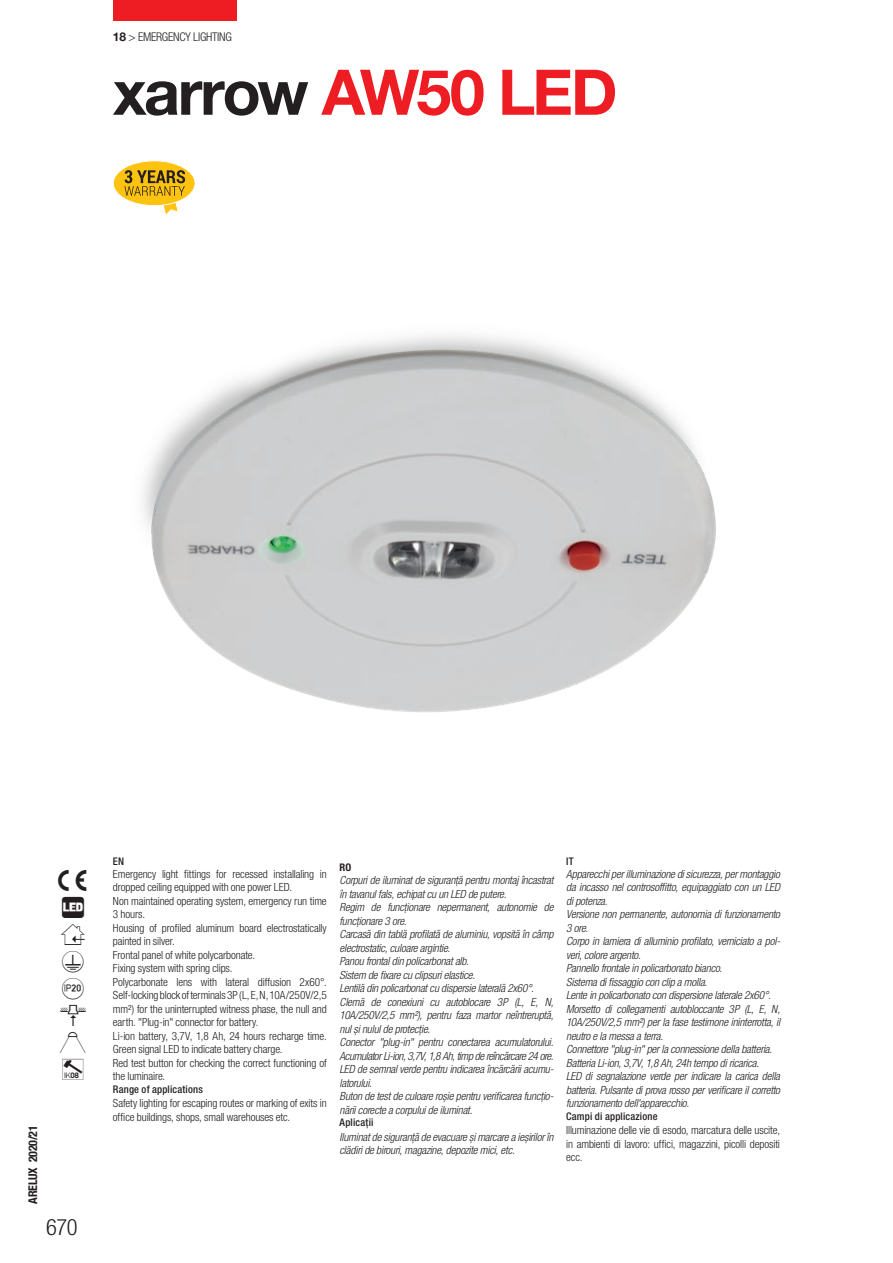
<style>
.page{position:relative;width:893px;height:1263px;background:#fff}
.page>*{position:absolute;margin:0;border:0;box-sizing:border-box;transform-origin:0 0}
.t1{font:700 63px "Helvetica Neue LT Pro";letter-spacing:-.04em;color:#ee1d23}
.t2{font:300 condensed 22.5px "Helvetica Neue LT Pro";color:#231f20}
.t3{font:300 condensed 12px "Helvetica Neue LT Pro";letter-spacing:-.02em;color:#231f20}
.t4{font:700 condensed 12px "Helvetica Neue";letter-spacing:-.02em;color:#231f20}
.t5{font:italic 300 condensed 11.25px/13.5px "Helvetica Neue LT Pro";letter-spacing:-.015em;color:#231f20}
.t6{font:300 condensed 11.25px/13.5px "Helvetica Neue LT Pro";letter-spacing:-.01em;color:#231f20}
.t7{font:500 condensed 10.5px "Helvetica Neue LT Pro";letter-spacing:.02em;color:#231f20}
.t8{font:700 condensed 10.5px "Helvetica Neue LT Pro";color:#231f20}
.s1{font-family:"Helvetica Neue";font-weight:700;font-stretch:normal}
.s2{color:#231f20}
</style>
<div class="page">
<div style="left:113px;top:0;width:124px;height:20px;background:#ee1d23"></div>
<div style="left:113px;top:161px;width:82px;height:45px;background:#fec210;border-radius:50%"></div>
<div style="left:113px;top:160px;width:82px;height:46px;border:1px solid #fff;border-radius:50%"></div>
<svg style="left:124px;top:170px;width:61px;height:44px"></svg>
<img style="left:142px;top:335px;width:574px;height:377px">
<p class="t3" style="left:113px;top:29px;width:120px"><span class="s1">18</span> &gt; EMERGENCY LIGHTING</p>
<h1 class="t1" style="left:113px;top:53px;width:506px"><span class="s2">xarrow</span> AW50 LED</h1>
<p class="t4" style="left:23px;top:1204px;width:80px;rotate:-90deg">ARELUX 2020/21</p>
<h2 class="t2" style="left:46px;top:1214px;width:33px">670</h2>
<p class="t7" style="left:113px;top:855px;width:13px">EN</p>
<p class="t6" style="left:113px;top:867px;width:215px">Emergency light fittings for recessed installaling in dropped ceiling equipped with one power LED.<br>Non maintained operating system, emergency run time 3 hours.<br>Housing of profiled aluminum board electrostatically painted in silver.<br>Frontal panel of white polycarbonate.<br>Fixing system with spring clips.<br>Polycarbonate lens with lateral diffusion 2x60°.<br>Self-locking block of terminals 3P (L, E, N, 10A/250V/2,5 mm²) for the uninterrupted witness phase, the null and earth. "Plug-in" connector for battery.<br>Li-ion battery, 3,7V, 1,8 Ah, 24 hours recharge time.<br>Green signal LED to indicate battery charge.<br>Red test button for checking the correct functioning of the luminaire.</p>
<p class="t7" style="left:113px;top:1083px;width:91px">Range of applications</p>
<p class="t6" style="left:113px;top:1096px;width:215px">Safety lighting for escaping routes or marking of exits in office buildings, shops, small warehouses etc.</p>
<p class="t8" style="left:340px;top:861px;width:13px">RO</p>
<p class="t5" style="left:340px;top:874px;width:215px">Corpuri de iluminat de siguranţă pentru montaj încastrat în tavanul fals, echipat cu un LED de putere.<br>Regim de funcționare nepermanent, autonomie de funcționare 3 ore.<br>Carcasă din tablă profilată de aluminiu, vopsită în câmp electrostatic, culoare argintie.<br>Panou frontal din policarbonat alb.<br>Sistem de fixare cu clipsuri elastice.<br>Lentilă din policarbonat cu dispersie laterală 2x60°.<br>Clemă de conexiuni cu autoblocare 3P (L, E, N, 10A/250V/2,5 mm²), pentru faza martor neîntreruptă, nul și nulul de protecție.<br>Conector "plug-in" pentru conectarea acumulatorului.<br>Acumulator Li-ion, 3,7V, 1,8 Ah, timp de reîncărcare 24 ore.<br>LED de semnal verde pentru indicarea încărcării acumu&shy;latorului.<br>Buton de test de culoare roșie pentru verificarea funcțio&shy;nării corecte a corpului de iluminat.</p>
<p class="t7" style="left:340px;top:1116px;width:35px">Aplicaţii</p>
<p class="t5" style="left:340px;top:1130px;width:215px">Iluminat de siguranţă de evacuare și marcare a ieșirilor în clădiri de birouri, magazine, depozite mici, etc.</p>
<p class="t7" style="left:566px;top:855px;width:9px">IT</p>
<p class="t5" style="left:566px;top:867px;width:215px">Apparecchi per illuminazione di sicurezza, per montaggio da incasso nel controsoffitto, equipaggiato con un LED di potenza.<br>Versione non permanente, autonomia di funzionamento 3 ore.<br>Corpo in lamiera di alluminio profilato, verniciato a pol&shy;veri, colore argento.<br>Pannello frontale in policarbonato bianco.<br>Sistema di fissaggio con clip a molla.<br>Lente in policarbonato con dispersione laterale 2x60°.<br>Morsetto di collegamenti autobloccante 3P (L, E, N, 10A/250V/2,5 mm²) per la fase testimone ininterrotta, il neutro e la messa a terra.<br>Connettore "plug-in" per la connessione della batteria.<br>Batteria Li-ion, 3,7V, 1,8 Ah, 24h tempo di ricarica.<br>LED di segnalazione verde per indicare la carica della batteria. Pulsante di prova rosso per verificare il corretto funzionamento dell'apparecchio.</p>
<p class="t7" style="left:566px;top:1110px;width:93px">Campi di applicazione</p>
<p class="t6" style="left:566px;top:1123px;width:215px;text-align:justify">Illuminazione delle vie di esodo, marcatura delle uscite, in ambienti di lavoro: uffici, magazzini, picolli depositi ecc.</p>
</div>
